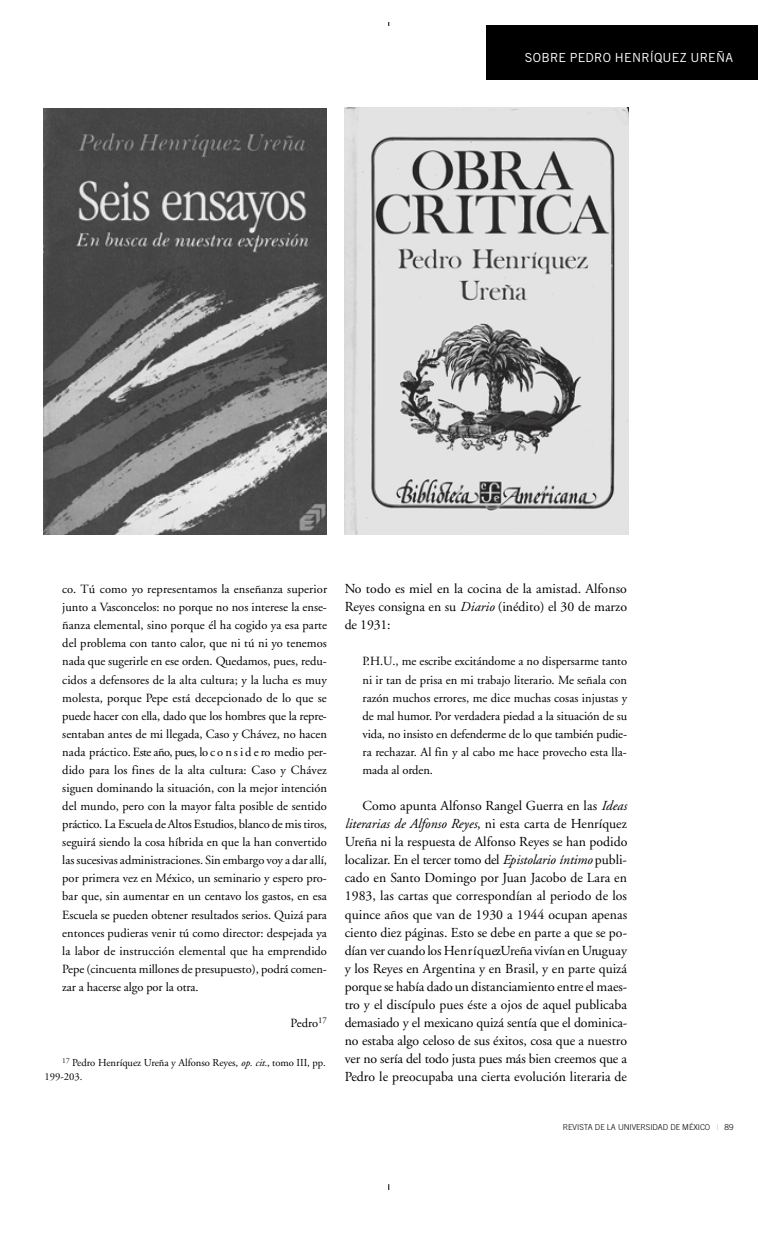
<style>
.page{position:relative;width:780px;height:1241px;background:#fff}
.page>*{position:absolute;margin:0;border:0;box-sizing:border-box;transform-origin:0 0}
.t1{font:13.75px/18px "Adobe Garamond";letter-spacing:.005em;color:#000;text-align:justify}
.t2{font:12.5px/18px "Adobe Garamond";color:#000;text-align:justify}
.t3{font:12.5px "Trade Gothic";letter-spacing:.02em;color:#fff}
.t4{font:10.62px/13.8px "Adobe Garamond";letter-spacing:-.005em;color:#000}
.t5{font:300 8.12px "Trade Gothic";letter-spacing:-.01em;color:#000}
.s1{font-style:italic}
.s2{font-weight:400;color:#bfbfbf}
</style>
<div class="page">
<div style="left:486px;top:25px;width:271px;height:55px;background:#000"></div>
<img style="left:345px;top:108px;width:283px;height:426px">
<img style="left:43px;top:109px;width:283px;height:425px">
<p class="t3" style="left:525px;top:53px;width:210px">SOBRE PEDRO HENRÍQUEZ UREÑA</p>
<p class="t2" style="left:62px;top:581px;width:266px">co. Tú como yo representamos la enseñanza superior junto a Vasconcelos: no porque no nos interese la ense&shy;ñanza elemental, sino porque él ha cogido ya esa parte del problema con tanto calor, que ni tú ni yo tenemos nada que sugerirle en ese orden. Quedamos, pues, redu&shy;cidos a defensores de la alta cultura; y la lucha es muy molesta, porque Pepe está decepcionado de lo que se puede hacer con ella, dado que los hombres que la repre&shy;sentaban antes de mi llegada, Caso y Chávez, no hacen nada práctico. Este año, pues, lo c o n s i d e ro medio per&shy;dido para los fines de la alta cultura: Caso y Chávez siguen dominando la situación, con la mejor intención del mundo, pero con la mayor falta posible de sentido p rá c tic o. La Escuela de Altos Estudios, blanco de mis tiro s, seguirá siendo la cosa híbrida en que la han convertido las sucesivas administraciones. Sin embargo voy a dar allí, por primera vez en México, un seminario y espero pro&shy;bar que, sin aumentar en un centavo los gastos, en esa Escuela se pueden obtener resultados serios. Quizá para entonces pudieras venir tú como director: despejada ya la labor de instrucción elemental que ha emprendido Pepe (cincuenta millones de presupuesto), podrá comen&shy;zar a hacerse algo por la otra.</p>
<p class="t2" style="left:290px;top:1015px;width:38px">Pedro<sup>17</sup></p>
<p class="t4" style="left:45px;top:1056px;width:283px;text-indent:18px"><sup>17</sup> Pedro Henríquez Ureña y Alfonso Reyes, <span class="s1">op. cit.</span>, tomo III, pp.<br>199-203.</p>
<p class="t1" style="left:345px;top:581px;width:284px">No todo es miel en la cocina de la amistad. Alfonso Reyes consigna en su <span class="s1">Diario</span> (inédito) el 30 de marzo de 1931:</p>
<p class="t2" style="left:362px;top:653px;width:266px">P.H.U., me escribe excitándome a no dispersarme tanto ni ir tan de prisa en mi trabajo literario. Me señala con razón muchos errores, me dice muchas cosas injustas y de mal humor. Por verdadera piedad a la situación de su vida, no insisto en defenderme de lo que también pudie&shy;ra rechazar. Al fin y al cabo me hace provecho esta lla&shy;mada al orden.</p>
<p class="t1" style="left:345px;top:797px;width:284px;text-indent:18px">Como apunta Alfonso Rangel Guerra en las <span class="s1">Ideas literarias de Alfonso Reyes</span>, ni esta carta de Henríquez Ureña ni la respuesta de Alfonso Reyes se han podido localizar. En el tercer tomo del <span class="s1">Epistolario íntimo</span> publi&shy;cado en Santo Domingo por Juan Jacobo de Lara en 1983, las cartas que correspondían al periodo de los quince años que van de 1930 a 1944 ocupan apenas ciento diez páginas. Esto se debe en parte a que se po&shy;dían ver cuando los He n r íq u ezUreña vivían en Uru g u a y y los Reyes en Argentina y en Brasil, y en parte quizá p o rque se había dado un distanciamiento entre el maes&shy;tro y el discípulo pues éste a ojos de aquel publicaba demasiado y el mexicano quizá sentía que el dominica&shy;no estaba algo celoso de sus éxitos, cosa que a nuestro ver no sería del todo justa pues más bien creemos que a Pedro le preocupaba una cierta evolución literaria de</p>
<p class="t5" style="left:562px;top:1123px;width:172px">REVISTA DE LA UNIVERSIDAD DE MÉXICO <span class="s2">|</span> 89</p>
</div>
